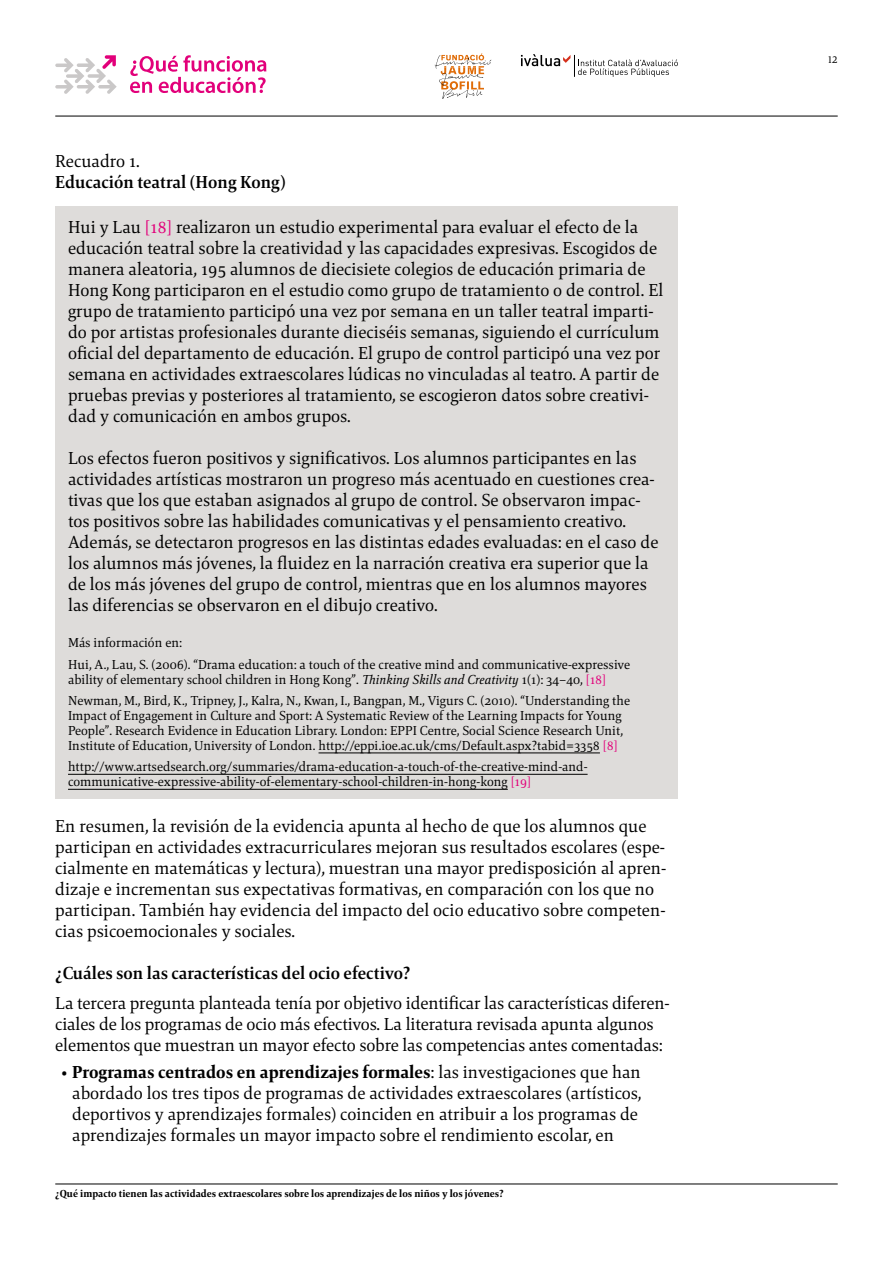
<style>
.page{position:relative;width:893px;height:1263px;background:#fff}
.page>*{position:absolute;margin:0;border:0;box-sizing:border-box;transform-origin:0 0}
.t1{font:18px/21px "Mangan Nova";color:#000}
.t2{font:700 18px "Mangan Nova";color:#000}
.t3{font:13.5px/15px "Mangan Nova";color:#000}
.t4{font:800 10.5px "Mangan Nova";color:#000}
.t5{font:10.5px "Mangan Nova";color:#000}
.s1{color:#e2007a}
.s2{font-style:italic}
.s3{font-weight:800}
</style>
<div class="page">
<hr style="left:55px;top:1184px;width:783px;height:1px;background:#000">
<hr style="left:55px;top:116px;width:783px;height:1px;background:#000">
<svg style="left:435px;top:53px;width:56px;height:46px"></svg>
<svg style="left:521px;top:54px;width:157px;height:23px"></svg>
<svg style="left:55px;top:55px;width:62px;height:39px"></svg>
<svg style="left:130px;top:55px;width:136px;height:38px"></svg>
<div style="left:55px;top:207px;width:623px;height:592px;background:#dedcda"></div>
<hr style="left:318px;top:752px;width:282px;height:1px;background:#000">
<hr style="left:68px;top:774px;width:520px;height:1px;background:#000">
<hr style="left:68px;top:789px;width:440px;height:1px;background:#000">
<p class="t1" style="left:55px;top:150px;width:86px">Recuadro 1.</p>
<p class="t2" style="left:55px;top:170px;width:232px">Educación teatral (Hong Kong)</p>
<p class="t1" style="left:68px;top:216px;width:597px">Hui y Lau <span class="s1">[18]</span> realizaron un estudio experimental para evaluar el efecto de la educación teatral sobre la creatividad y las capacidades expresivas. Escogidos de manera aleatoria, 195 alumnos de diecisiete colegios de educación primaria de Hong Kong participaron en el estudio como grupo de tratamiento o de control. El grupo de tratamiento participó una vez por semana en un taller teatral imparti&shy;do por artistas profesionales durante dieciséis semanas, siguiendo el currículum oficial del departamento de educación. El grupo de control participó una vez por semana en actividades extraescolares lúdicas no vinculadas al teatro. A partir de pruebas previas y posteriores al tratamiento, se escogieron datos sobre creativi&shy;dad y comunicación en ambos grupos.</p>
<p class="t1" style="left:68px;top:448px;width:592px">Los efectos fueron positivos y significativos. Los alumnos participantes en las actividades artísticas mostraron un progreso más acentuado en cuestiones crea&shy;tivas que los que estaban asignados al grupo de control. Se observaron impac&shy;tos positivos sobre las habilidades comunicativas y el pensamiento creativo.<br>Además, se detectaron progresos en las distintas edades evaluadas: en el caso de los alumnos más jóvenes, la fluidez en la narración creativa era superior que la de los más jóvenes del grupo de control, mientras que en los alumnos mayores las diferencias se observaron en el dibujo creativo.</p>
<p class="t3" style="left:68px;top:632px;width:564px;line-height:21.5px">Más información en:<br>Hui, A., Lau, S. (2006). “Drama education: a touch of the creative mind and communicative-expressive</p>
<p class="t3" style="left:68px;top:668px;width:564px;line-height:21.5px">ability of elementary school children in Hong Kong”. <span class="s2">Thinking Skills and Creativity</span> 1(1): 34–40, <span class="s1">[18]<br></span>Newman, M., Bird, K., Tripney, J., Kalra, N., Kwan, I., Bangpan, M., Vigurs C. (2010). “Understanding the</p>
<p class="t3" style="left:68px;top:708px;width:556px;text-align:justify">Impact of Engagement in Culture and Sport: A Systematic Review of the Learning Impacts for Young People”. Research Evidence in Education Library. London: EPPI Centre, Social Science Research Unit, Institute of Education, University of London. http://eppi.ioe.ac.uk/cms/Default.aspx?tabid=3358 <span class="s1">[8]</span></p>
<p class="t3" style="left:68px;top:759px;width:521px">http://www.artsedsearch.org/summaries/drama-education-a-touch-of-the-creative-mind-and&shy;communicative-expressive-ability-of-elementary-school-children-in-hong-kong <span class="s1">[19]</span></p>
<p class="t1" style="left:55px;top:816px;width:613px">En resumen, la revisión de la evidencia apunta al hecho de que los alumnos que participan en actividades extracurriculares mejoran sus resultados escolares (espe&shy;cialmente en matemáticas y lectura), muestran una mayor predisposición al apren&shy;dizaje e incrementan sus expectativas formativas, en comparación con los que no participan. También hay evidencia del impacto del ocio educativo sobre competen&shy;cias psicoemocionales y sociales.</p>
<p class="t2" style="left:55px;top:962px;width:357px">¿Cuáles son las características del ocio efectivo?</p>
<p class="t1" style="left:55px;top:992px;width:616px">La tercera pregunta planteada tenía por objetivo identificar las características diferen&shy;ciales de los programas de ocio más efectivos. La literatura revisada apunta algunos elementos que muestran un mayor efecto sobre las competencias antes comentadas:</p>
<p class="t1" style="left:72px;top:1062px;width:571px;text-indent:-11px">• <span class="s3">Programas centrados en aprendizajes formales</span>: las investigaciones que han abordado los tres tipos de programas de actividades extraescolares (artísticos, deportivos y aprendizajes formales) coinciden en atribuir a los programas de aprendizajes formales un mayor impacto sobre el rendimiento escolar, en</p>
<p class="t4" style="left:55px;top:1187px;width:450px">¿Qué impacto tienen las actividades extraescolares sobre los aprendizajes de los niños y los jóvenes?</p>
<p class="t5" style="left:828px;top:53px;width:11px">12</p>
</div>
